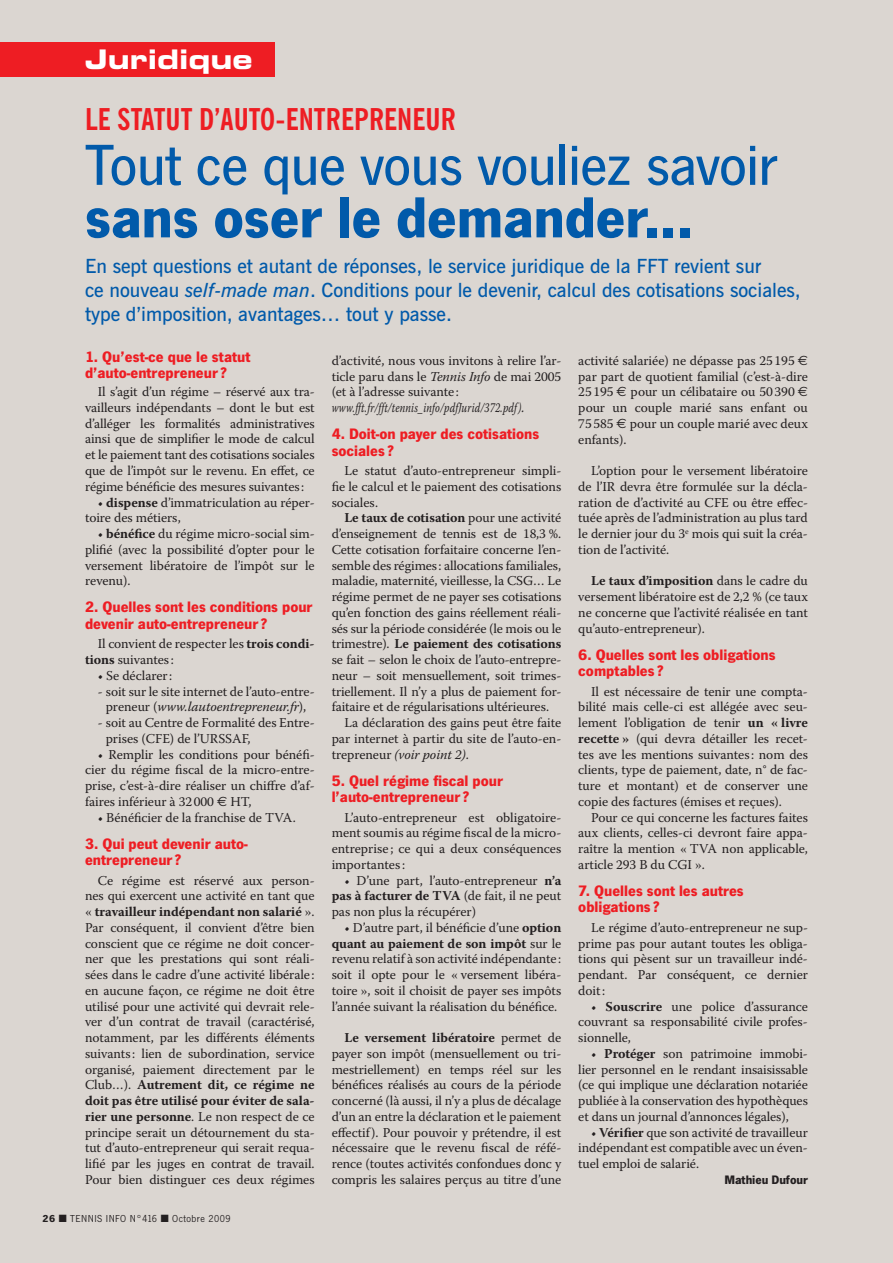
<style>
.page{position:relative;width:893px;height:1263px;background:#dbd6d1}
.page>*{position:absolute;margin:0;border:0;box-sizing:border-box;transform-origin:0 0}
.t1{font:500 60px "News Got T";letter-spacing:-.005em;color:#015aaa}
.t2{font:700 60px "News Got T";letter-spacing:-.005em;color:#015aaa}
.t3{font:700 condensed 30px "News Gothic BT";color:#ee1d23}
.t4{font:27px "Eurostile Bold Extended Two";color:#fff}
.t5{font:600 19.5px/24px "News Gothic BT";letter-spacing:-.005em;color:#015aaa}
.t6{font:700 15.75px/16.5px "News Got T";color:#ee1d23}
.t7{font:13.5px/15.8px "Warnock Pro";letter-spacing:-.005em;color:#231f20;text-align:justify}
.t8{font:700 13.5px "Warnock Pro";letter-spacing:-.01em;color:#231f20}
.t9{font:italic 13.5px "Warnock Pro";letter-spacing:.02em;color:#231f20;scale:.75 1}
.t10{font:italic 13.5px "Warnock Pro";letter-spacing:-.005em;color:#231f20}
.t11{font:700 12.75px "News Got T";letter-spacing:-.005em;color:#231f20}
.t12{font:10.5px "News Got T";letter-spacing:.045em;color:#231f20}
.s1{font-style:italic}
.s2{font-weight:700}
.s3{font-family:"Euro Sans"}
.s4{font-weight:400}
.s5{font-style:normal}
</style>
<div class="page">
<div style="left:0;top:43px;width:275px;height:34px;background:#ee1d23"></div>
<h3 class="t4" style="left:85px;top:41px;width:169px">Juridique</h3>
<h2 class="t3" style="left:85px;top:101px;width:372px">LE STATUT D’AUTO-ENTREPRENEUR</h2>
<h1 class="t1" style="left:85px;top:132px;width:694px">Tout ce que vous vouliez savoir</h1>
<h1 class="t2" style="left:85px;top:182px;width:609px">sans oser le demander...</h1>
<h3 class="t5" style="left:85px;top:254px;width:717px">En sept questions et autant de réponses, le service juridique de la FFT revient sur<br>ce nouveau <span class="s1">self-made man</span>. Conditions pour le devenir, calcul des cotisations sociales, type d’imposition, avantages… tout y passe.</h3>
<p class="t6" style="left:85px;top:348px;width:167px">1. Qu’est-ce que le statut d’auto-entrepreneur ?</p>
<p class="t7" style="left:85px;top:384px;width:231px;text-indent:13px">Il s’agit d’un régime – réservé aux tra&shy;vailleurs indépendants – dont le but est d’alléger les formalités administratives ainsi que de simplifier le mode de calcul et le paiement tant des cotisations sociales que de l’impôt sur le revenu. En effet, ce régime bénéficie des mesures suivantes:</p>
<p class="t7" style="left:85px;top:494px;width:231px;text-indent:13px">• <span class="s2">dispense</span> d’immatriculation au réper&shy;toire des métiers,</p>
<p class="t7" style="left:85px;top:525px;width:231px;text-indent:13px">• <span class="s2">bénéfice</span> du régime micro-social sim&shy;plifié (avec la possibilité d’opter pour le versement libératoire de l’impôt sur le revenu).</p>
<p class="t6" style="left:85px;top:598px;width:229px">2. Quelles sont les conditions pour devenir auto-entrepreneur ?</p>
<p class="t7" style="left:85px;top:636px;width:231px;text-indent:13px">Il convient de respecter les <span class="s2">trois condi&shy;tions</span> suivantes:</p>
<p class="t7" style="left:98px;top:667px;width:76px">• Se déclarer:</p>
<p class="t7" style="left:98px;top:683px;width:218px;text-align:center">- soit sur le site internet de l’auto-entre&shy;preneur (<span class="s1">www.lautoentrepreneur.fr</span>),</p>
<p class="t7" style="left:106px;top:714px;width:210px;text-indent:-8px">- soit au Centre de Formalité des Entre&shy;prises (CFE) de l’URSSAF,</p>
<p class="t7" style="left:85px;top:746px;width:231px;text-indent:13px">• Remplir les conditions pour bénéfi&shy;cier du régime fiscal de la micro-entre&shy;prise, c’est-à-dire réaliser un chiffre d’af&shy;faires inférieur à 32000 <span class="s3">E</span> HT,</p>
<p class="t7" style="left:98px;top:809px;width:200px">• Bénéficier de la franchise de TVA.</p>
<p class="t6" style="left:85px;top:835px;width:164px">3. Qui peut devenir auto&shy;entrepreneur ?</p>
<p class="t7" style="left:85px;top:872px;width:231px;text-indent:13px">Ce régime est réservé aux person&shy;nes qui exercent une activité en tant que « <span class="s2">travailleur indépendant non salarié</span> ».<br>Par conséquent, il convient d’être bien conscient que ce régime ne doit concer&shy;ner que les prestations qui sont réali&shy;sées dans le cadre d’une activité libérale : en aucune façon, ce régime ne doit être utilisé pour une activité qui devrait rele&shy;ver d’un contrat de travail (caractérisé, notamment, par les différents éléments suivants: lien de subordination, service organisé, paiement directement par le Club…). <span class="s2">Autrement dit, ce régime ne doit pas être utilisé pour éviter de sala&shy;rier une personne</span>. Le non respect de ce principe serait un détournement du sta&shy;tut d’auto-entrepreneur qui serait requa&shy;lifié par les juges en contrat de travail.<br>Pour bien distinguer ces deux régimes</p>
<p class="t7" style="left:578px;top:352px;width:231px">activité salariée) ne dépasse pas 25195 <span class="s3">E </span>par part de quotient familial (c’est-à-dire 25195 <span class="s3">E</span> pour un célibataire ou 50390 <span class="s3">E </span>pour un couple marié sans enfant ou 75585 <span class="s3">E</span> pour un couple marié avec deux enfants).</p>
<p class="t7" style="left:578px;top:462px;width:231px;text-indent:13px">L’option pour le versement libératoire de l’IR devra être formulée sur la décla&shy;ration de d’activité au CFE ou être effec&shy;tuée après de l’administration au plus tard le dernier jour du 3<sup>e</sup> mois qui suit la créa&shy;tion de l’activité.</p>
<p class="t7" style="left:578px;top:573px;width:231px;text-indent:13px"><span class="s2">Le taux d’imposition</span> dans le cadre du versement libératoire est de 2,2 % (ce taux ne concerne que l’activité réalisée en tant qu’auto-entrepreneur).</p>
<p class="t6" style="left:578px;top:646px;width:199px">6. Quelles sont les obligations comptables ?</p>
<p class="t7" style="left:578px;top:683px;width:231px;text-indent:13px">Il est nécessaire de tenir une compta&shy;bilité mais celle-ci est allégée avec seu&shy;lement l’obligation de tenir <span class="s2">un « livre recette »</span> (qui devra détailler les recet&shy;tes ave les mentions suivantes: nom des clients, type de paiement, date, n° de fac&shy;ture et montant) et de conserver une copie des factures (émises et reçues).</p>
<p class="t7" style="left:578px;top:809px;width:231px;text-indent:13px">Pour ce qui concerne les factures faites aux clients, celles-ci devront faire appa&shy;raître la mention « TVA non applicable, article 293 B du CGI ».</p>
<p class="t6" style="left:578px;top:882px;width:167px">7. Quelles sont les autres obligations ?</p>
<p class="t7" style="left:578px;top:919px;width:231px;text-indent:13px">Le régime d’auto-entrepreneur ne sup&shy;prime pas pour autant toutes les obliga&shy;tions qui pèsent sur un travailleur indé&shy;pendant. Par conséquent, ce dernier doit:</p>
<p class="t7" style="left:578px;top:998px;width:231px;text-indent:13px">• <span class="s2">Souscrire</span> une police d’assurance couvrant sa responsabilité civile profes&shy;sionnelle,</p>
<p class="t7" style="left:578px;top:1045px;width:231px;text-indent:13px">• <span class="s2">Protéger</span> son patrimoine immobi&shy;lier personnel en le rendant insaisissable (ce qui implique une déclaration notariée publiée à la conservation des hypothèques et dans un journal d’annonces légales),</p>
<p class="t7" style="left:578px;top:1124px;width:231px;text-indent:13px">• <span class="s2">Vérifier</span> que son activité de travailleur indépendant est compatible avec un éven&shy;tuel emploi de salarié.</p>
<p class="t11" style="left:724px;top:1172px;width:85px">Mathieu Dufour</p>
<p class="t7" style="left:332px;top:352px;width:231px">d’activité, nous vous invitons à relire l’ar&shy;ticle paru dans le <span class="s1">Tennis Info</span> de mai 2005 (et à l’adresse suivante :</p>
<p class="t9" style="left:332px;top:399px;width:259px">www.fft.fr/fft/tennis_info/pdfJurid/372.pdf).</p>
<p class="t6" style="left:332px;top:425px;width:209px">4. Doit-on payer des cotisations sociales ?</p>
<p class="t7" style="left:332px;top:462px;width:231px;text-indent:13px">Le statut d’auto-entrepreneur simpli&shy;fie le calcul et le paiement des cotisations sociales.</p>
<p class="t8" style="left:344px;top:510px;width:218px">Le taux de cotisation <span class="s4">pour une activité</span></p>
<p class="t7" style="left:332px;top:525px;width:231px">d’enseignement de tennis est de 18,3 %.</p>
<p class="t7" style="left:332px;top:541px;width:231px">Cette cotisation forfaitaire concerne l’en-</p>
<p class="t7" style="left:332px;top:557px;width:231px">semble des régimes: allocations familiales,</p>
<p class="t7" style="left:332px;top:573px;width:231px">maladie, maternité, vieillesse, la CSG… Le</p>
<p class="t7" style="left:332px;top:588px;width:231px">régime permet de ne payer ses cotisations</p>
<p class="t7" style="left:332px;top:604px;width:231px">qu’en fonction des gains réellement réali-</p>
<p class="t7" style="left:332px;top:620px;width:231px">sés sur la période considérée (le mois ou le</p>
<p class="t8" style="left:332px;top:636px;width:231px"><span class="s4">trimestre).</span> Le paiement des cotisations</p>
<p class="t7" style="left:332px;top:651px;width:231px">se fait – selon le choix de l’auto-entrepre-</p>
<p class="t7" style="left:332px;top:667px;width:231px">neur – soit mensuellement, soit trimes-</p>
<p class="t7" style="left:332px;top:683px;width:231px">triellement. Il n’y a plus de paiement for-</p>
<p class="t7" style="left:332px;top:699px;width:219px">faitaire et de régularisations ultérieures.</p>
<p class="t7" style="left:344px;top:714px;width:218px">La déclaration des gains peut être faite</p>
<p class="t7" style="left:332px;top:730px;width:231px">par internet à partir du site de l’auto-en-</p>
<p class="t10" style="left:332px;top:746px;width:139px"><span class="s5">trepreneur</span> (voir point 2)<span class="s5">.</span></p>
<p class="t6" style="left:332px;top:772px;width:173px">5. Quel régime fiscal pour l’auto-entrepreneur ?</p>
<p class="t7" style="left:332px;top:809px;width:231px;text-indent:13px">L’auto-entrepreneur est obligatoire&shy;ment soumis au régime fiscal de la micro&shy;entreprise ; ce qui a deux conséquences importantes:</p>
<p class="t7" style="left:332px;top:872px;width:231px;text-indent:13px">• D’une part, l’auto-entrepreneur <span class="s2">n’a pas à facturer de TVA</span> (de fait, il ne peut pas non plus la récupérer)</p>
<p class="t7" style="left:332px;top:919px;width:231px;text-indent:13px">• D’autre part, il bénéficie d’une <span class="s2">option quant au paiement de son impôt</span> sur le revenu relatif à son activité indépendante : soit il opte pour le « versement libéra&shy;toire », soit il choisit de payer ses impôts l’année suivant la réalisation du bénéfice.</p>
<p class="t7" style="left:332px;top:1029px;width:231px;text-indent:13px"><span class="s2">Le versement libératoire</span> permet de payer son impôt (mensuellement ou tri&shy;mestriellement) en temps réel sur les bénéfices réalisés au cours de la période concerné (là aussi, il n’y a plus de décalage d’un an entre la déclaration et le paiement effectif). Pour pouvoir y prétendre, il est nécessaire que le revenu fiscal de réfé&shy;rence (toutes activités confondues donc y compris les salaires perçus au titre d’une</p>
<p class="t12" style="left:43px;top:1212px;width:190px"><span class="s2">26</span> ■ TENNIS INFO n°416 ■ Octobre 2009</p>
</div>
